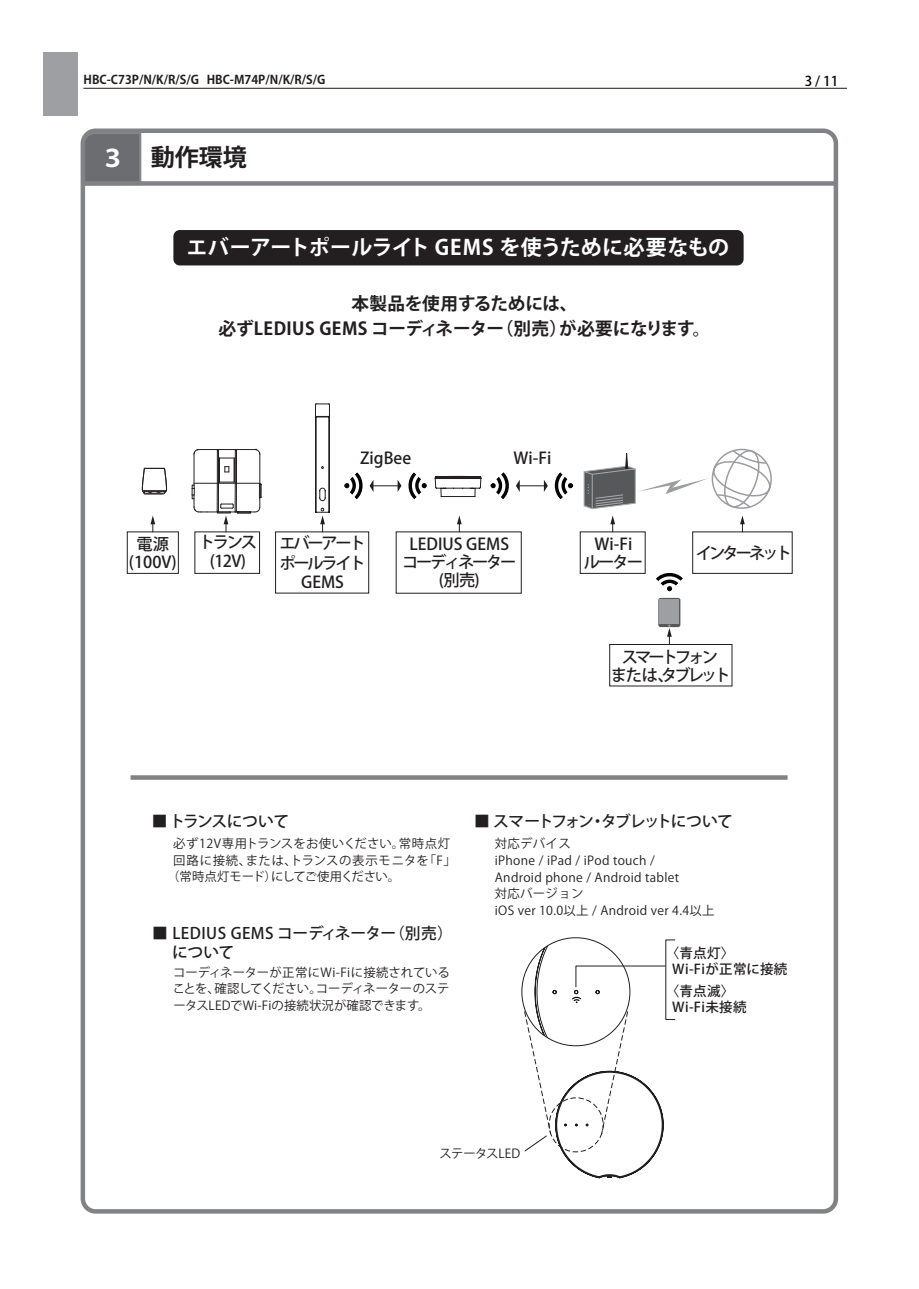
<style>
.page{position:relative;width:919px;height:1289px;background:#fff}
.page>*{position:absolute;margin:0;border:0;box-sizing:border-box;transform-origin:0 0}
.t1{font:700 24px "Koz Go Pro";color:#231f20}
.t2{font:700 21px "Koz Go Pro";letter-spacing:.01em;color:#fff}
.t3{font:700 17.7px/24.8px "Koz Go Pro";color:#231f20;text-align:center}
.t4{font:500 16.2px/17.5px "Koz Go Pro";letter-spacing:-.14em;color:#231f20;text-align:center}
.t5{font:500 16.2px/18.3px "Koz Go Pro";letter-spacing:-.18em;color:#231f20;text-align:center}
.t6{font:500 16.2px/18px "Koz Go Pro";letter-spacing:-.02em;color:#231f20;text-align:center}
.t7{font:500 15.75px/18.9px "Koz Go Pro";letter-spacing:.01em;color:#231f20}
.t8{font:500 15.75px "Koz Go Pro";letter-spacing:-.08em;color:#231f20}
.t9{font:500 15.75px "Koz Go Pro";letter-spacing:-.03em;color:#231f20}
.t10{font:500 13.5px/16.2px "Koz Go Pro";letter-spacing:.025em;color:#231f20}
.t11{font:500 13.5px "Koz Go Pro";color:#070304}
.t12{font:12.3px/16.5px "Koz Go Pro";letter-spacing:.025em;color:#231f20}
.t13{font:12.3px "Koz Go Pro";letter-spacing:-.02em;color:#231f20}
.t14{font:12.3px "Koz Go Pro";letter-spacing:.045em;color:#231f20}
.t15{font:12.3px "Koz Go Pro";letter-spacing:.055em;color:#231f20}
.t16{font:700 12px "Koz Go Pro";color:#231f20}
.s1{color:#fff}
</style>
<div class="page">
<div style="left:43px;top:52px;width:34px;height:63px;background:#9d9fa2"></div>
<hr style="left:83px;top:88px;width:763px;height:1px;background:#211814">
<svg style="left:86px;top:133px;width:56px;height:48px;background:#6f7073"></svg>
<div style="left:81px;top:128px;width:757px;height:1085px;border:4px solid #808285;border-radius:13px"></div>
<div style="left:83px;top:181px;width:752px;height:5px;background:#808285"></div>
<svg style="left:130px;top:775px;width:657px;height:4px;background:#888a8d"></svg>
<svg style="left:142px;top:468px;width:25px;height:27px"></svg>
<svg style="left:656px;top:573px;width:27px;height:18px"></svg>
<div style="left:658px;top:598px;width:22px;height:29px;background:#57585a;border-radius:2px"></div>
<div style="left:659px;top:599px;width:20px;height:25px;background:#9d9fa2"></div>
<svg style="left:583px;top:448px;width:189px;height:61px"></svg>
<svg style="left:344px;top:472px;width:83px;height:27px"></svg>
<svg style="left:490px;top:472px;width:83px;height:27px"></svg>
<svg style="left:150px;top:515px;width:5px;height:17px"></svg>
<svg style="left:192px;top:448px;width:70px;height:84px"></svg>
<div style="left:275px;top:531px;width:94px;height:62px;border:1px solid #231f20"></div>
<svg style="left:610px;top:515px;width:5px;height:17px"></svg>
<svg style="left:457px;top:515px;width:4px;height:17px"></svg>
<svg style="left:740px;top:515px;width:4px;height:17px"></svg>
<svg style="left:667px;top:624px;width:4px;height:20px"></svg>
<div style="left:173px;top:230px;width:570px;height:35px;background:#231f20;border-radius:6px"></div>
<div style="left:609px;top:644px;width:123px;height:42px;border:1px solid #231f20"></div>
<svg style="left:435px;top:476px;width:46px;height:21px"></svg>
<svg style="left:315px;top:403px;width:15px;height:129px"></svg>
<svg style="left:524px;top:937px;width:141px;height:242px"></svg>
<p class="t16" style="left:84px;top:72px;width:243px">HBC-C73P/N/K/R/S/G HBC-M74P/N/K/R/S/G</p>
<p class="t11" style="left:804px;top:72px;width:35px">3 / 11</p>
<h1 class="t1" style="left:101px;top:141px;width:147px"><span class="s1">３</span> 動作環境</h1>
<h2 class="t2" style="left:186px;top:234px;width:544px">エバーアートポールライト GEMS を使うために必要なもの</h2>
<h3 class="t3" style="left:218px;top:292px;width:493px">本製品を使用するためには、<br>必ずLEDIUS GEMS コーディネーター（別売）が必要になります。</h3>
<h3 class="t4" style="left:360px;top:450px;width:53px">ZigBee</h3>
<h3 class="t4" style="left:513px;top:450px;width:39px">Wi-Fi</h3>
<h3 class="t4" style="left:129px;top:536px;width:49px">電源(100V)</h3>
<h3 class="t4" style="left:199px;top:533px;width:60px;line-height:18.9px">トランス(12V)</h3>
<h3 class="t4" style="left:279px;top:534px;width:88px;line-height:19.5px">エバーアートポールライト<br>GEMS</h3>
<h3 class="t6" style="left:402px;top:535px;width:116px">LEDIUS GEMSコーディネーター(別売)</h3>
<h3 class="t4" style="left:584px;top:536px;width:61px">Wi-Fi<br>ルーター</h3>
<h3 class="t5" style="left:695px;top:545px;width:98px">インターネット</h3>
<h3 class="t5" style="left:611px;top:648px;width:121px">スマートフォン<br>または、タブレット</h3>
<p class="t9" style="left:152px;top:811px;width:139px">■ トランスについて</p>
<p class="t8" style="left:474px;top:811px;width:260px">■ スマートフォン・タブレットについて</p>
<p class="t12" style="left:495px;top:836px;width:221px">対応デバイス<br>iPhone / iPad / iPod touch /<br>Android phone / Android tablet<br>対応バージョン<br>iOS ver 10.0以上 / Android ver 4.4以上</p>
<p class="t14" style="left:173px;top:836px;width:278px">必ず12V専用トランスをお使いください。常時点灯</p>
<p class="t15" style="left:173px;top:852px;width:284px">回路に接続、または、トランスの表示モニタを「F」</p>
<p class="t13" style="left:167px;top:869px;width:234px">（常時点灯モード）にしてご使用ください。</p>
<p class="t7" style="left:152px;top:924px;width:302px">■ LEDIUS GEMS コーディネーター（別売）　について</p>
<p class="t12" style="left:173px;top:964px;width:278px;text-align:justify">コーディネーターが正常にWi-Fiに接続されていることを、確認してください。コーディネーターのステータスLEDでWi-Fiの接続状況が確認できます。</p>
<p class="t13" style="left:439px;top:1145px;width:82px">ステータスLED</p>
<p class="t10" style="left:672px;top:945px;width:117px;text-indent:-6px">〈青点灯〉<br>Wi-Fiが正常に接続</p>
<p class="t10" style="left:672px;top:983px;width:76px;text-indent:-6px">〈青点滅〉<br>Wi-Fi未接続</p>
</div>
